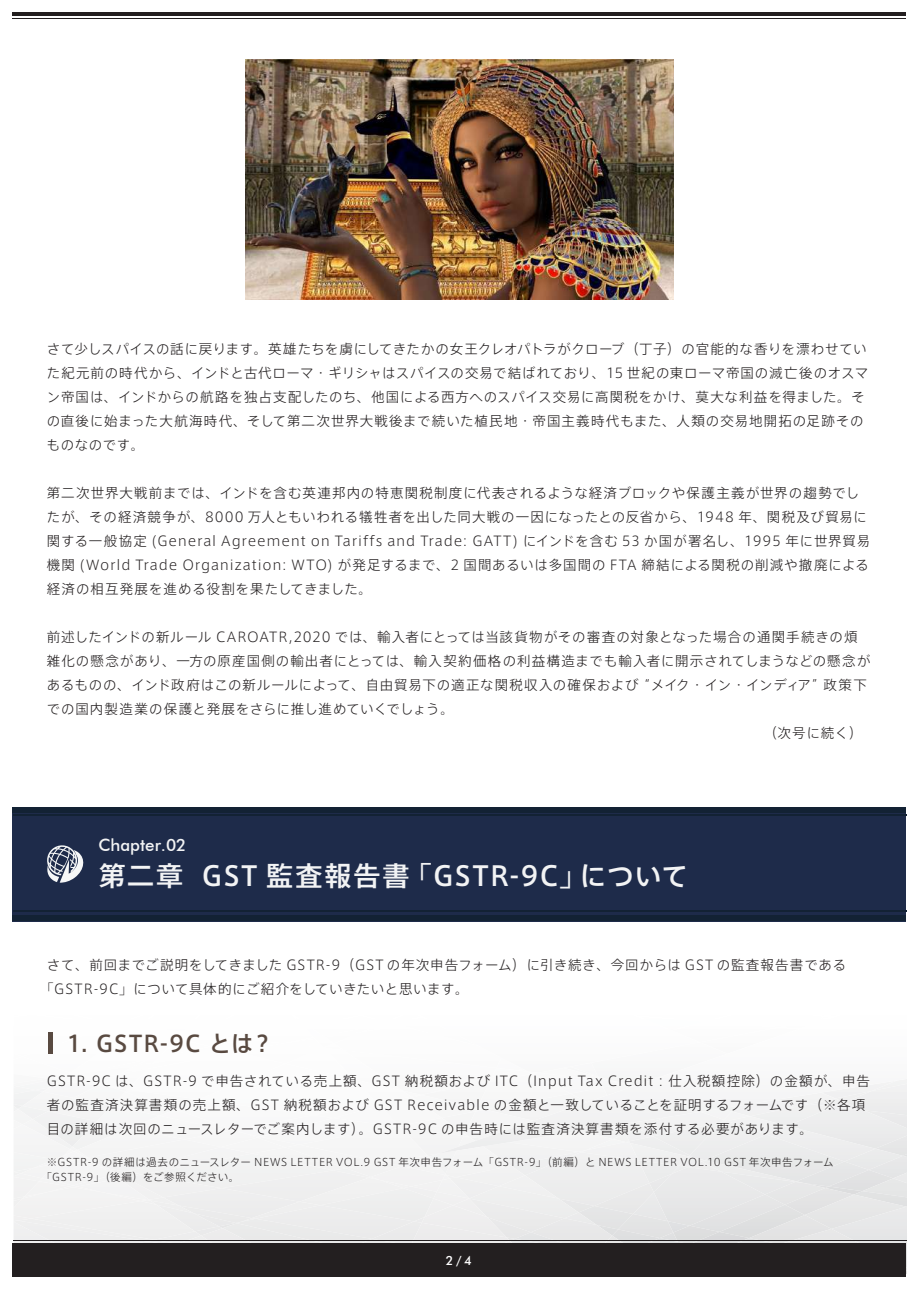
<style>
.page{position:relative;width:919px;height:1289px;background:#fff}
.page>*{position:absolute;margin:0;border:0;box-sizing:border-box;transform-origin:0 0}
.t1{font:500 27px "Axis Std";letter-spacing:.06em;color:#f2f3f4}
.t2{font:500 22.5px "Axis Std";letter-spacing:.055em;color:#594a41}
.t3{font:500 16.95px "Futura BT";color:#f2f3f4}
.t4{font:300 13.5px/24px "Axis Std";letter-spacing:.055em;color:#231f20}
.t5{font:500 12.75px "Futura BT";color:#fff}
.t6{font:300 10.5px/15px "Axis Std";letter-spacing:.055em;color:#231f20}
</style>
<div class="page">
<svg style="left:14px;top:1053px;width:893px;height:221px"></svg>
<div style="left:13px;top:1242px;width:893px;height:34px;background:#231f20"></div>
<hr style="left:13px;top:1240px;width:893px;height:1px;background:#231f20">
<hr style="left:13px;top:13px;width:893px;height:3px;background:#231f20">
<hr style="left:13px;top:18px;width:893px;height:1px;background:#231f20">
<div style="left:48px;top:1032px;width:5px;height:21px;background:#594a41"></div>
<div style="left:13px;top:807px;width:893px;height:114px;background:#1e2b4a"></div>
<div style="left:13px;top:807px;width:893px;height:5px;background:#132234"></div>
<hr style="left:13px;top:814px;width:893px;height:1px;background:#132234">
<hr style="left:13px;top:910px;width:893px;height:1px;background:#132234">
<div style="left:13px;top:915px;width:893px;height:6px;background:#132234"></div>
<svg style="left:47px;top:845px;width:37px;height:37px"></svg>
<img style="left:246px;top:59px;width:427px;height:240px">
<p class="t4" style="left:47px;top:336px;width:822px">さて少しスパイスの話に戻ります。英雄たちを虜にしてきたかの女王クレオパトラがクローブ（丁子）の官能的な香りを漂わせていた紀元前の時代から、インドと古代ローマ・ギリシャはスパイスの交易で結ばれており、15 世紀の東ローマ帝国の滅亡後のオスマン帝国は、インドからの航路を独占支配したのち、他国による西方へのスパイス交易に高関税をかけ、莫大な利益を得ました。その直後に始まった大航海時代、そして第二次世界大戦後まで続いた植民地・帝国主義時代もまた、人類の交易地開拓の足跡そのものなのです。</p>
<p class="t4" style="left:47px;top:480px;width:824px">第二次世界大戦前までは、インドを含む英連邦内の特恵関税制度に代表されるような経済ブロックや保護主義が世界の趨勢でしたが、その経済競争が、8000 万人ともいわれる犠牲者を出した同大戦の一因になったとの反省から、1948 年、関税及び貿易に関する一般協定 (General Agreement on Tariffs and Trade: GATT) にインドを含む 53 か国が署名し、1995 年に世界貿易機関 (World Trade Organization: WTO) が発足するまで、2 国間あるいは多国間の FTA 締結による関税の削減や撤廃による経済の相互発展を進める役割を果たしてきました。</p>
<p class="t4" style="left:47px;top:624px;width:824px">前述したインドの新ルール CAROATR,2020 では、輸入者にとっては当該貨物がその審査の対象となった場合の通関手続きの煩雑化の懸念があり、一方の原産国側の輸出者にとっては、輸入契約価格の利益構造までも輸入者に開示されてしまうなどの懸念があるものの、インド政府はこの新ルールによって、自由貿易下の適正な関税収入の確保および “メイク・イン・インディア”政策下での国内製造業の保護と発展をさらに推し進めていくでしょう。</p>
<p class="t3" style="left:98px;top:834px;width:90px">Chapter.02</p>
<h1 class="t1" style="left:99px;top:855px;width:591px">第二章 GST 監査報告書「GSTR-9C」について</h1>
<p class="t4" style="left:40px;top:951px;width:807px;text-indent:7px">さて、前回までご説明をしてきました GSTR-9（GST の年次申告フォーム）に引き続き、今回からは GST の監査報告書である「GSTR-9C」について具体的にご紹介をしていきたいと思います。</p>
<h2 class="t2" style="left:66px;top:1026px;width:209px">1. GSTR-9C とは？</h2>
<p class="t4" style="left:47px;top:1068px;width:824px">GSTR-9C は、GSTR-9 で申告されている売上額、GST 納税額および ITC（Input Tax Credit：仕入税額控除）の金額が、申告者の監査済決算書類の売上額、GST 納税額および GST Receivable の金額と一致していることを証明するフォームです（※各項目の詳細は次回のニュースレターでご案内します）。GSTR-9C の申告時には監査済決算書類を添付する必要があります。</p>
<p class="t6" style="left:42px;top:1154px;width:793px;text-indent:5px">※GSTR-9 の詳細は過去のニュースレター NEWS LETTER VOL.9 GST 年次申告フォーム「GSTR-9」（前編）と NEWS LETTER VOL.10 GST 年次申告フォーム「GSTR-9」（後編）をご参照ください。</p>
<p class="t5" style="left:446px;top:1253px;width:27px">2/4</p>
</div>
